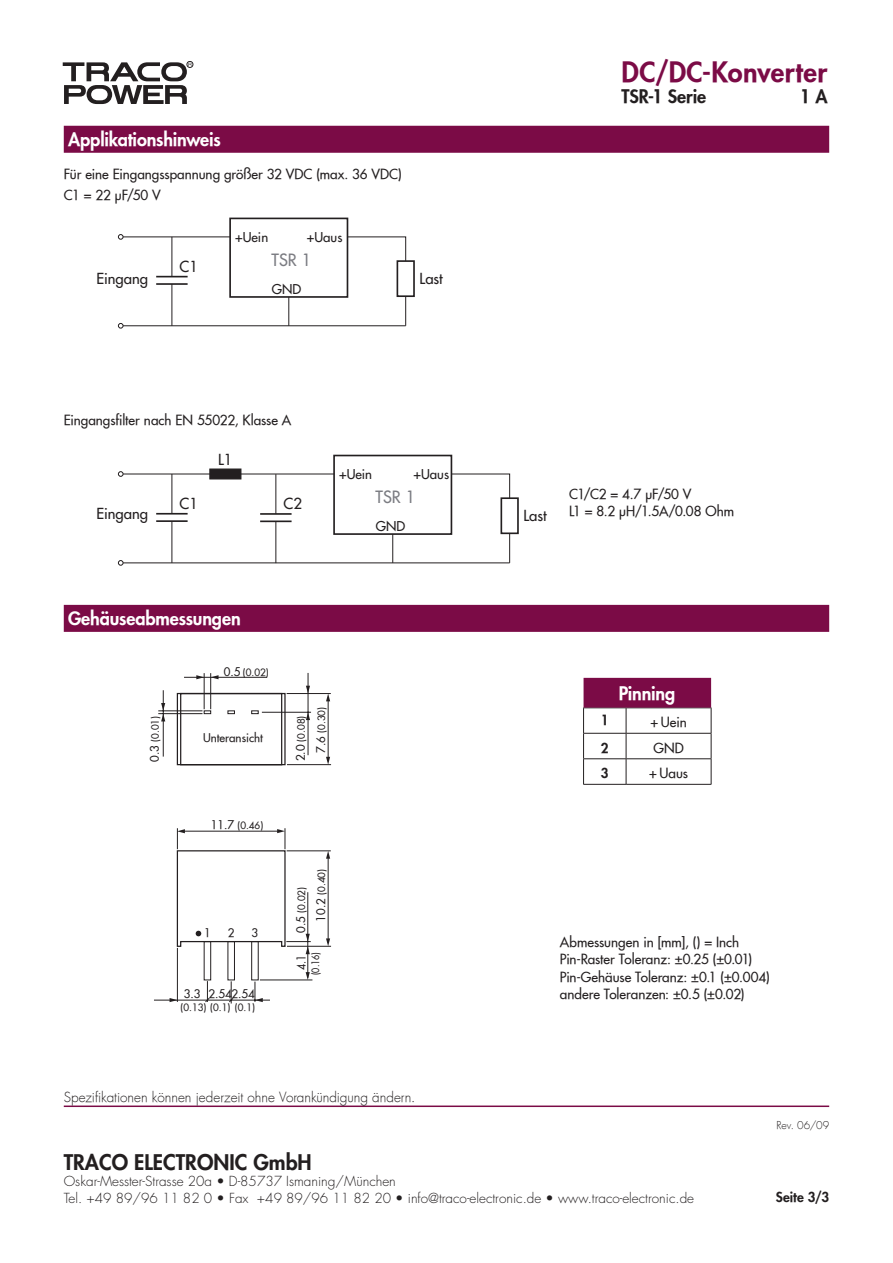
<style>
.page{position:relative;width:893px;height:1263px;background:#fff}
.page>*{position:absolute;margin:0;border:0;box-sizing:border-box;transform-origin:0 0}
.t1{font:800 27px "Futura";letter-spacing:.015em;color:#7b0b46}
.t2{font:800 21px "Futura";color:#231f20}
.Liste_Titel_Heavy{font:800 18px "Futura";letter-spacing:-.01em;color:#fff}
.t3{font:800 18px "Futura";letter-spacing:-.005em;color:#231f20}
.t4{font:500 16.5px "Futura";color:#7b7c82}
.t5{font:500 14.85px "Futura";color:#231f20}
.t6{font:300 13.5px/16.2px "Futura";color:#231f20}
.Text_medium{font:500 13.5px "Futura";color:#231f20}
.Text_light{font:500 13.5px "Futura";color:#231f20}
.Tabelle_Heavy{font:500 13.5px "Futura";color:#231f20}
.Tabelle_Heavy-2{font:800 13.5px "Futura";letter-spacing:.01em;color:#231f20}
.t7{font:500 13.2px "Futura";color:#231f20}
.t8{font:500 11.55px "Futura";color:#231f20}
.t9{font:500 11.55px "Futura";color:#231f20;scale:.9 1}
.t10{font:300 10.5px "Futura";letter-spacing:.01em;color:#231f20}
.t11{font:500 9.9px/20.1px "Futura";color:#231f20}
.t12{font:500 9.9px "Futura";color:#231f20;scale:.9 1}
.s1{font-size:11.55px}
</style>
<div class="page">
<div style="left:187px;top:61px;width:6px;height:7px;border:1px solid #231f20;border-radius:50%"></div>
<svg style="left:63px;top:62px;width:129px;height:42px"></svg>
<hr style="left:64px;top:1105px;width:765px;height:2px;background:#7b0b46">
<div style="left:64px;top:126px;width:765px;height:27px;background:#7b0b46"></div>
<hr style="left:583px;top:707px;width:43px;height:1px;background:#231f20">
<hr style="left:583px;top:733px;width:43px;height:1px;background:#231f20">
<hr style="left:626px;top:733px;width:85px;height:1px;background:#231f20">
<hr style="left:583px;top:758px;width:43px;height:1px;background:#231f20">
<svg style="left:583px;top:708px;width:1px;height:76px"></svg>
<hr style="left:626px;top:758px;width:85px;height:1px;background:#231f20">
<svg style="left:626px;top:708px;width:1px;height:76px"></svg>
<svg style="left:711px;top:708px;width:1px;height:76px"></svg>
<hr style="left:583px;top:784px;width:43px;height:1px;background:#231f20">
<hr style="left:626px;top:784px;width:85px;height:1px;background:#231f20">
<div style="left:584px;top:678px;width:127px;height:30px;background:#7b0b46"></div>
<svg style="left:176px;top:692px;width:110px;height:74px"></svg>
<hr style="left:260px;top:980px;width:52px;height:1px;background:#231f20">
<hr style="left:287px;top:946px;width:44px;height:1px;background:#231f20">
<hr style="left:287px;top:850px;width:44px;height:1px;background:#231f20">
<svg style="left:326px;top:938px;width:4px;height:8px"></svg>
<svg style="left:326px;top:851px;width:4px;height:8px"></svg>
<hr style="left:328px;top:857px;width:1px;height:86px;background:#231f20">
<hr style="left:154px;top:1000px;width:116px;height:1px;background:#231f20">
<hr style="left:287px;top:764px;width:44px;height:1px;background:#231f20">
<hr style="left:287px;top:693px;width:44px;height:1px;background:#231f20">
<svg style="left:326px;top:757px;width:4px;height:8px"></svg>
<svg style="left:326px;top:694px;width:4px;height:7px"></svg>
<hr style="left:328px;top:699px;width:1px;height:62px;background:#231f20">
<hr style="left:262px;top:712px;width:49px;height:1px;background:#231f20">
<hr style="left:308px;top:673px;width:1px;height:82px;background:#231f20">
<svg style="left:306px;top:712px;width:4px;height:8px"></svg>
<svg style="left:306px;top:686px;width:4px;height:7px"></svg>
<hr style="left:158px;top:711px;width:44px;height:1px;background:#231f20">
<hr style="left:158px;top:713px;width:44px;height:1px;background:#231f20">
<hr style="left:204px;top:673px;width:1px;height:36px;background:#231f20">
<hr style="left:210px;top:673px;width:1px;height:36px;background:#231f20">
<hr style="left:163px;top:690px;width:1px;height:67px;background:#231f20">
<svg style="left:161px;top:703px;width:4px;height:18px"></svg>
<svg style="left:211px;top:675px;width:8px;height:4px"></svg>
<hr style="left:184px;top:677px;width:83px;height:1px;background:#231f20">
<svg style="left:196px;top:675px;width:8px;height:4px"></svg>
<svg style="left:170px;top:828px;width:141px;height:175px"></svg>
<div style="left:64px;top:605px;width:765px;height:27px;background:#7b0b46"></div>
<div style="left:229px;top:218px;width:119px;height:80px;border:2px solid #231f20"></div>
<hr style="left:123px;top:236px;width:107px;height:1px;background:#231f20">
<hr style="left:171px;top:237px;width:1px;height:40px;background:#231f20">
<hr style="left:171px;top:284px;width:1px;height:42px;background:#231f20">
<hr style="left:156px;top:276px;width:32px;height:1px;background:#231f20">
<hr style="left:123px;top:325px;width:283px;height:1px;background:#231f20">
<hr style="left:405px;top:296px;width:1px;height:30px;background:#231f20">
<div style="left:397px;top:260px;width:18px;height:37px;border:2px solid #231f20"></div>
<svg style="left:347px;top:236px;width:59px;height:26px"></svg>
<svg style="left:288px;top:297px;width:1px;height:29px"></svg>
<hr style="left:156px;top:283px;width:32px;height:2px;background:#231f20">
<svg style="left:118px;top:234px;width:6px;height:95px"></svg>
<div style="left:333px;top:455px;width:119px;height:80px;border:2px solid #231f20"></div>
<hr style="left:123px;top:474px;width:211px;height:1px;background:#231f20">
<hr style="left:171px;top:474px;width:1px;height:40px;background:#231f20">
<hr style="left:171px;top:521px;width:1px;height:42px;background:#231f20">
<hr style="left:156px;top:513px;width:32px;height:2px;background:#231f20">
<hr style="left:123px;top:562px;width:387px;height:1px;background:#231f20">
<hr style="left:509px;top:533px;width:1px;height:30px;background:#231f20">
<div style="left:500px;top:497px;width:19px;height:37px;border:2px solid #231f20"></div>
<svg style="left:451px;top:473px;width:59px;height:26px"></svg>
<svg style="left:392px;top:534px;width:1px;height:29px"></svg>
<hr style="left:156px;top:520px;width:32px;height:2px;background:#231f20">
<svg style="left:118px;top:471px;width:6px;height:95px"></svg>
<hr style="left:275px;top:474px;width:1px;height:40px;background:#231f20">
<hr style="left:275px;top:521px;width:1px;height:42px;background:#231f20">
<hr style="left:260px;top:513px;width:32px;height:2px;background:#231f20">
<hr style="left:260px;top:520px;width:32px;height:2px;background:#231f20">
<div style="left:209px;top:468px;width:32px;height:11px;background:#231f20;border:1px solid #231f20"></div>
<p class="Liste_Titel_Heavy" style="left:68px;top:128px;width:154px">Applikationshinweis</p>
<p class="Text_medium" style="left:64px;top:166px;width:339px">Für eine Eingangsspannung größer 32 VDC (max. 36 VDC)</p>
<p class="Text_medium" style="left:64px;top:186px;width:99px">C1 = 22 µF/50 V</p>
<p class="t5" style="left:96px;top:269px;width:53px">Eingang</p>
<p class="t5" style="left:180px;top:257px;width:20px">C1</p>
<p class="t7" style="left:235px;top:229px;width:35px">+Uein</p>
<p class="t7" style="left:307px;top:229px;width:37px">+Uaus</p>
<p class="t4" style="left:272px;top:250px;width:41px">TSR 1</p>
<p class="t7" style="left:272px;top:281px;width:31px">GND</p>
<p class="Text_medium" style="left:64px;top:411px;width:229px">Eingangsfilter nach EN 55022, Klasse A</p>
<p class="t5" style="left:218px;top:450px;width:16px">L1</p>
<p class="t5" style="left:420px;top:269px;width:25px">Last</p>
<p class="t5" style="left:96px;top:504px;width:53px">Eingang</p>
<p class="t5" style="left:180px;top:494px;width:20px">C1</p>
<p class="t5" style="left:284px;top:494px;width:20px">C2</p>
<p class="t7" style="left:339px;top:466px;width:35px">+Uein</p>
<p class="t7" style="left:413px;top:466px;width:37px">+Uaus</p>
<p class="t4" style="left:376px;top:487px;width:41px">TSR 1</p>
<p class="t7" style="left:376px;top:518px;width:31px">GND</p>
<p class="Liste_Titel_Heavy" style="left:68px;top:607px;width:174px">Gehäuseabmessungen</p>
<p class="t11" style="left:145px;top:761px;width:47px;rotate:-90deg"><span class="s1">0.3</span> (0.01)</p>
<p class="t8" style="left:224px;top:664px;width:18px">0.5</p>
<p class="t11" style="left:243px;top:662px;width:27px">(0.02)</p>
<p class="t8" style="left:203px;top:731px;width:61px">Unteransicht</p>
<p class="t11" style="left:211px;top:815px;width:54px"><span class="s1">11.7</span> (0.46)</p>
<p class="t8" style="left:204px;top:925px;width:8px">1</p>
<p class="t8" style="left:228px;top:925px;width:8px">2</p>
<p class="t8" style="left:252px;top:925px;width:8px">3</p>
<p class="t8" style="left:184px;top:987px;width:18px">3.3</p>
<p class="t8" style="left:208px;top:987px;width:48px">2.542.54</p>
<p class="t11" style="left:181px;top:997px;width:76px">(0.13) (0.1) (0.1)</p>
<p class="t11" style="left:291px;top:753px;width:47px;text-indent:-8px;rotate:-90deg"><span class="s1">2.0</span> (0.08)<br><span class="s1">7.6</span> (0.30)</p>
<p class="t11" style="left:291px;top:922px;width:54px;text-indent:-11px;rotate:-90deg"><span class="s1">0.5</span> (0.02)<br><span class="s1">10.2</span> (0.40)</p>
<p class="t9" style="left:294px;top:970px;width:18px;rotate:-90deg">4.1</p>
<p class="t12" style="left:309px;top:975px;width:27px;rotate:-90deg">(0.16)</p>
<p class="t6" style="left:64px;top:1089px;width:353px">Spezifikationen können jederzeit ohne Vorankündigung ändern.</p>
<p class="t1" style="left:621px;top:55px;width:207px">DC/DC-Konverter</p>
<p class="t3" style="left:621px;top:85px;width:86px">TSR-1 Serie</p>
<p class="t3" style="left:800px;top:85px;width:29px">1 A</p>
<p class="t5" style="left:524px;top:506px;width:25px">Last</p>
<p class="Text_medium" style="left:569px;top:485px;width:124px">C1/C2 = 4.7 µF/50 V</p>
<p class="Text_medium" style="left:569px;top:503px;width:166px">L1 = 8.2 µH/1.5A/0.08 Ohm</p>
<p class="Liste_Titel_Heavy" style="left:619px;top:682px;width:58px">Pinning</p>
<p class="Tabelle_Heavy-2" style="left:601px;top:711px;width:9px">1</p>
<p class="Tabelle_Heavy" style="left:650px;top:714px;width:38px">+ Uein</p>
<p class="Tabelle_Heavy-2" style="left:601px;top:739px;width:9px">2</p>
<p class="Tabelle_Heavy" style="left:653px;top:739px;width:32px">GND</p>
<p class="Tabelle_Heavy-2" style="left:601px;top:765px;width:9px">3</p>
<p class="Tabelle_Heavy" style="left:649px;top:765px;width:41px">+ Uaus</p>
<p class="Text_light" style="left:560px;top:934px;width:181px">Abmessungen in [mm], () = Inch</p>
<p class="Text_light" style="left:560px;top:951px;width:194px">Pin-Raster Toleranz: ±0.25 (±0.01)</p>
<p class="Text_light" style="left:560px;top:968px;width:211px">Pin-Gehäuse Toleranz: ±0.1 (±0.004)</p>
<p class="Text_light" style="left:560px;top:985px;width:186px">andere Toleranzen: ±0.5 (±0.02)</p>
<p class="t10" style="left:776px;top:1119px;width:54px">Rev. 06/09</p>
<p class="t2" style="left:64px;top:1149px;width:250px">TRACO ELECTRONIC GmbH</p>
<p class="t6" style="left:64px;top:1174px;width:632px">Oskar-Messter-Strasse 20a • D-85737 Ismaning/München<br>Tel. +49 89/96 11 82 0 • Fax +49 89/96 11 82 20 • info@traco-electronic.de • www.traco-electronic.de</p>
<p class="Tabelle_Heavy-2" style="left:776px;top:1188px;width:55px">Seite 3/3</p>
</div>
